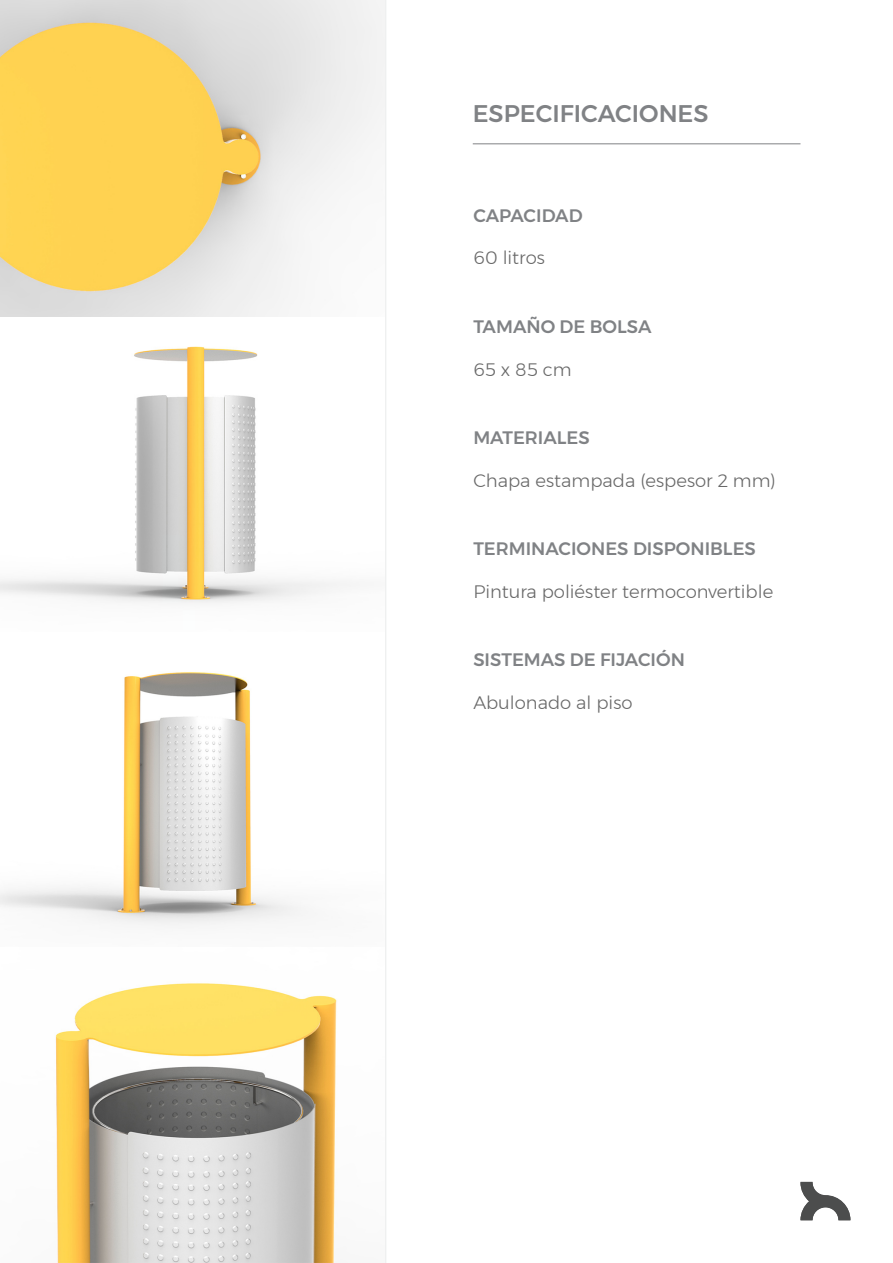
<style>
.page{position:relative;width:893px;height:1263px;background:#fff}
.page>*{position:absolute;margin:0;border:0;box-sizing:border-box;transform-origin:0 0}
.t1{font:500 24px "Montserrat";color:#808285}
.t2{font:300 18px "Montserrat";color:#686868}
.t3{font:500 18px "Montserrat";color:#808285}
</style>
<div class="page">
<hr style="left:892px;top:1124px;width:1px;height:139px;background:#4c4d4d">
<hr style="left:385px;top:0;width:1px;height:1263px;background:#eff0f0">
<svg style="left:800px;top:1182px;width:50px;height:38px"></svg>
<hr style="left:473px;top:143px;width:327px;height:1px;background:#808285">
<img style="left:0;top:0;width:385px;height:1263px">
<h1 class="t1" style="left:473px;top:95px;width:237px">ESPECIFICACIONES</h1>
<p class="t3" style="left:473px;top:201px;width:111px">CAPACIDAD</p>
<p class="t2" style="left:473px;top:245px;width:73px">60 litros</p>
<p class="t3" style="left:473px;top:312px;width:180px">TAMAÑO DE BOLSA</p>
<p class="t2" style="left:473px;top:356px;width:100px">65 x 85 cm</p>
<p class="t3" style="left:473px;top:423px;width:118px">MATERIALES</p>
<p class="t2" style="left:473px;top:467px;width:304px">Chapa estampada (espesor 2 mm)</p>
<p class="t3" style="left:473px;top:535px;width:284px">TERMINACIONES DISPONIBLES</p>
<p class="t2" style="left:473px;top:578px;width:301px">Pintura poliéster termoconvertible</p>
<p class="t3" style="left:473px;top:646px;width:213px">SISTEMAS DE FIJACIÓN</p>
<p class="t2" style="left:473px;top:689px;width:161px">Abulonado al piso</p>
</div>
